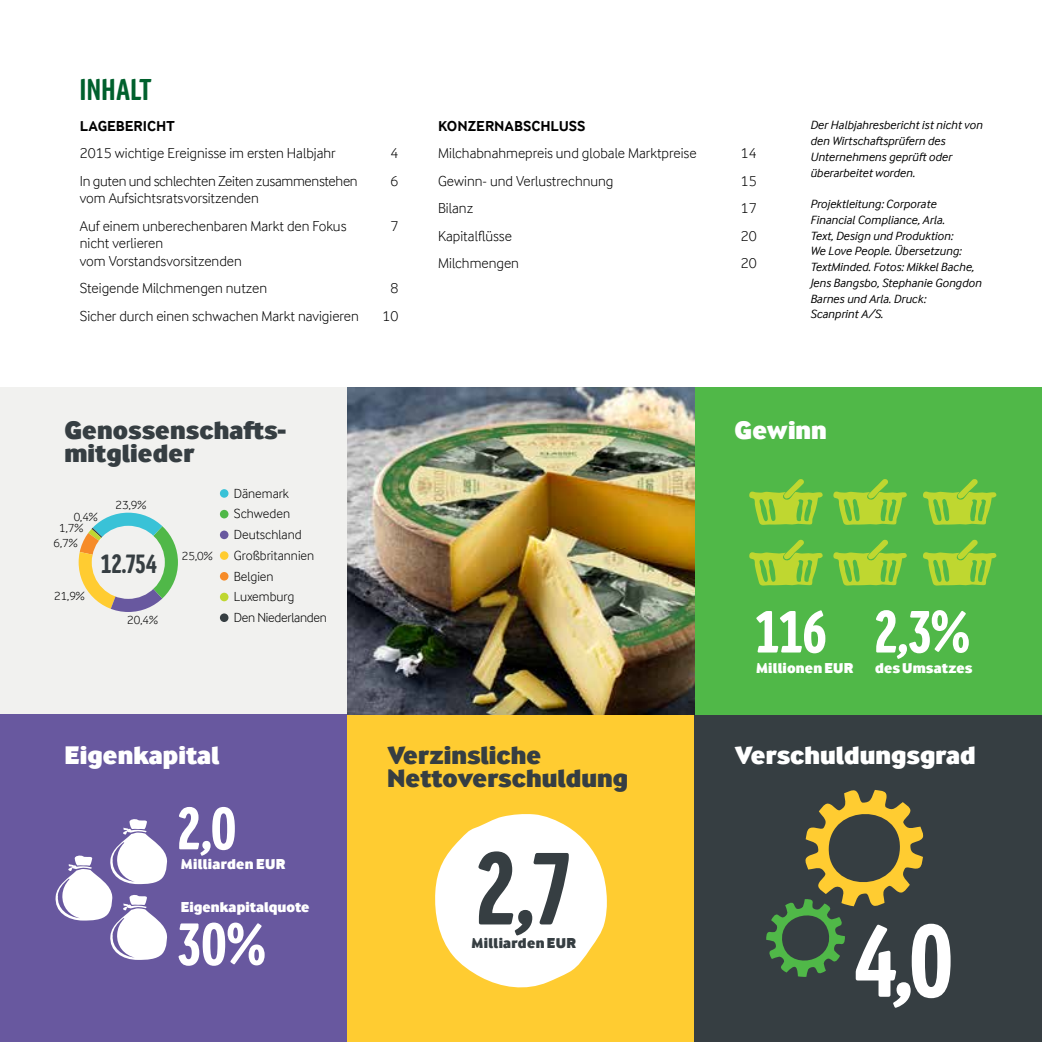
<style>
.page{position:relative;width:1042px;height:1042px;background:#fff}
.page>*{position:absolute;margin:0;border:0;box-sizing:border-box;transform-origin:0 0}
.t1{font:700 108.5px "Arla Inter Face Condensed";color:#363e42}
.t2{font:700 108.5px "Arla Inter Face Condensed";color:#fff}
.t3{font:700 63px "Arla Inter Face Condensed";color:#fff}
.t4{font:700 31.5px "Arla Inter Face Condensed";color:#00602d}
.t5{font:700 28px "Arla Inter Face Condensed";color:#363e42}
.t6{font:900 26.25px/22.8px "Arla Inter Face";color:#363e42}
.t7{font:900 26.25px "Arla Inter Face";color:#fff}
.t8{font:300 14.88px/27.5px "Arla Inter Face";color:#000}
.t9{font:900 14.88px "Arla Inter Face";letter-spacing:.01em;color:#fff}
.t10{font:300 14.88px "Arla Inter Face";letter-spacing:-.02em;color:#000}
.t11{font:700 14.88px "Arla Inter Face";color:#000}
.t12{font:900 14.88px "Arla Inter Face";letter-spacing:.02em;color:#363e42}
.t13{font:300 13.65px/20.7px "Arla Inter Face";color:#000}
.t14{font:italic 12.25px/15.8px "Arla Inter Face";color:#000}
.t15{font:300 12.25px "Arla Inter Face";color:#000}
</style>
<div class="page">
<div style="left:0;top:387px;width:347px;height:327px;background:#f1f1ef"></div>
<div style="left:0;top:714px;width:347px;height:328px;background:#68589f"></div>
<div style="left:347px;top:714px;width:347px;height:328px;background:#ffcc31"></div>
<div style="left:694px;top:714px;width:348px;height:328px;background:#363e42"></div>
<div style="left:694px;top:387px;width:348px;height:327px;background:#50b848"></div>
<svg style="left:749px;top:479px;width:74px;height:46px"></svg>
<svg style="left:833px;top:479px;width:74px;height:46px"></svg>
<svg style="left:923px;top:479px;width:74px;height:46px"></svg>
<svg style="left:749px;top:539px;width:74px;height:46px"></svg>
<svg style="left:833px;top:539px;width:74px;height:46px"></svg>
<svg style="left:923px;top:539px;width:74px;height:46px"></svg>
<svg style="left:55px;top:819px;width:112px;height:141px"></svg>
<svg style="left:435px;top:814px;width:172px;height:174px"></svg>
<svg style="left:766px;top:790px;width:158px;height:187px"></svg>
<div style="left:220px;top:489px;width:8px;height:9px;background:#39c2d7;border-radius:50%"></div>
<div style="left:220px;top:510px;width:8px;height:8px;background:#50b848;border-radius:50%"></div>
<div style="left:220px;top:530px;width:8px;height:9px;background:#68589f;border-radius:50%"></div>
<div style="left:220px;top:551px;width:8px;height:9px;background:#ffcc31;border-radius:50%"></div>
<div style="left:220px;top:572px;width:8px;height:8px;background:#f68b28;border-radius:50%"></div>
<div style="left:220px;top:593px;width:8px;height:8px;background:#bfd730;border-radius:50%"></div>
<div style="left:220px;top:613px;width:8px;height:9px;background:#363e42;border-radius:50%"></div>
<svg style="left:79px;top:513px;width:99px;height:99px"></svg>
<img style="left:347px;top:387px;width:347px;height:327px">
<h3 class="t4" style="left:79px;top:72px;width:74px">INHALT</h3>
<p class="t11" style="left:80px;top:117px;width:97px">LAGEBERICHT</p>
<p class="t8" style="left:80px;top:140px;width:257px">2015 wichtige Ereignisse im ersten Halbjahr</p>
<p class="t8" style="left:390px;top:140px;width:9px">4</p>
<p class="t10" style="left:80px;top:172px;width:279px">In guten und schlechten Zeiten zusammenstehen</p>
<p class="t8" style="left:390px;top:167px;width:9px">6</p>
<p class="t8" style="left:80px;top:184px;width:268px">vom Aufsichtsratsvorsitzenden<br>Auf einem unberechenbaren Markt den Fokus</p>
<p class="t8" style="left:390px;top:212px;width:9px">7</p>
<p class="t8" style="left:80px;top:234px;width:163px;line-height:17.5px">nicht verlieren<br>vom Vorstandsvorsitzenden</p>
<p class="t8" style="left:80px;top:274px;width:189px">Steigende Milchmengen nutzen</p>
<p class="t8" style="left:390px;top:274px;width:9px">8</p>
<p class="t8" style="left:80px;top:302px;width:280px">Sicher durch einen schwachen Markt navigieren</p>
<p class="t8" style="left:382px;top:302px;width:17px">10</p>
<h3 class="t6" style="left:64px;top:418px;width:227px">Genossenschafts-- mitglieder</h3>
<p class="t13" style="left:234px;top:483px;width:95px">Dänemark<br>Schweden<br>Deutschland<br>Großbritannien<br>Belgien<br>Luxemburg<br>Den Niederlanden</p>
<p class="t15" style="left:116px;top:498px;width:32px">23,9%</p>
<p class="t15" style="left:74px;top:510px;width:26px">0,4%</p>
<p class="t15" style="left:59px;top:521px;width:26px">1,7%</p>
<p class="t15" style="left:53px;top:536px;width:26px">6,7%</p>
<p class="t15" style="left:182px;top:548px;width:32px">25,0%</p>
<h3 class="t5" style="left:100px;top:547px;width:59px">12.754</h3>
<p class="t15" style="left:54px;top:589px;width:32px">21,9%</p>
<p class="t15" style="left:127px;top:613px;width:32px">20,4%</p>
<p class="t11" style="left:438px;top:117px;width:149px">KONZERNABSCHLUSS</p>
<p class="t8" style="left:438px;top:139px;width:260px">Milchabnahmepreis und globale Marktpreise</p>
<p class="t8" style="left:741px;top:139px;width:17px">14</p>
<p class="t8" style="left:438px;top:167px;width:177px">Gewinn- und Verlustrechnung</p>
<p class="t8" style="left:741px;top:167px;width:17px">15</p>
<p class="t8" style="left:438px;top:194px;width:37px">Bilanz</p>
<p class="t8" style="left:741px;top:194px;width:17px">17</p>
<p class="t8" style="left:438px;top:222px;width:75px">Kapitalflüsse</p>
<p class="t8" style="left:741px;top:222px;width:17px">20</p>
<p class="t8" style="left:438px;top:249px;width:82px">Milchmengen</p>
<p class="t8" style="left:741px;top:249px;width:17px">20</p>
<p class="t14" style="left:810px;top:117px;width:174px">Der Halbjahresbericht ist nicht von den Wirtschaftsprüfern des<br>Unternehmens geprüft oder überarbeitet worden.</p>
<p class="t14" style="left:810px;top:196px;width:173px">Projektleitung: Corporate<br>Financial Compliance, Arla.<br>Text, Design und Produktion:<br>We Love People. Übersetzung:<br>TextMinded. Fotos: Mikkel Bache,<br>Jens Bangsbo, Stephanie Gongdon<br>Barnes und Arla. Druck:<br>Scanprint A/S.</p>
<h3 class="t7" style="left:734px;top:414px;width:94px">Gewinn</h3>
<h2 class="t3" style="left:754px;top:596px;width:76px">116</h2>
<p class="t9" style="left:756px;top:658px;width:99px">Millionen EUR</p>
<h2 class="t3" style="left:873px;top:596px;width:99px">2,3%</h2>
<p class="t9" style="left:875px;top:658px;width:99px">des Umsatzes</p>
<h3 class="t7" style="left:64px;top:739px;width:157px">Eigenkapital</h3>
<h3 class="t6" style="left:387px;top:743px;width:243px">Verzinsliche<br>Nettoverschuldung</h3>
<h3 class="t7" style="left:734px;top:739px;width:243px">Verschuldungsgrad</h3>
<h2 class="t3" style="left:176px;top:792px;width:63px">2,0</h2>
<p class="t9" style="left:181px;top:855px;width:106px">Milliarden EUR</p>
<p class="t9" style="left:181px;top:898px;width:130px">Eigenkapitalquote</p>
<h2 class="t3" style="left:176px;top:908px;width:92px">30%</h2>
<h1 class="t1" style="left:473px;top:826px;width:104px">2,7</h1>
<p class="t12" style="left:471px;top:934px;width:106px">Milliarden EUR</p>
<h1 class="t2" style="left:852px;top:899px;width:103px">4,0</h1>
</div>
